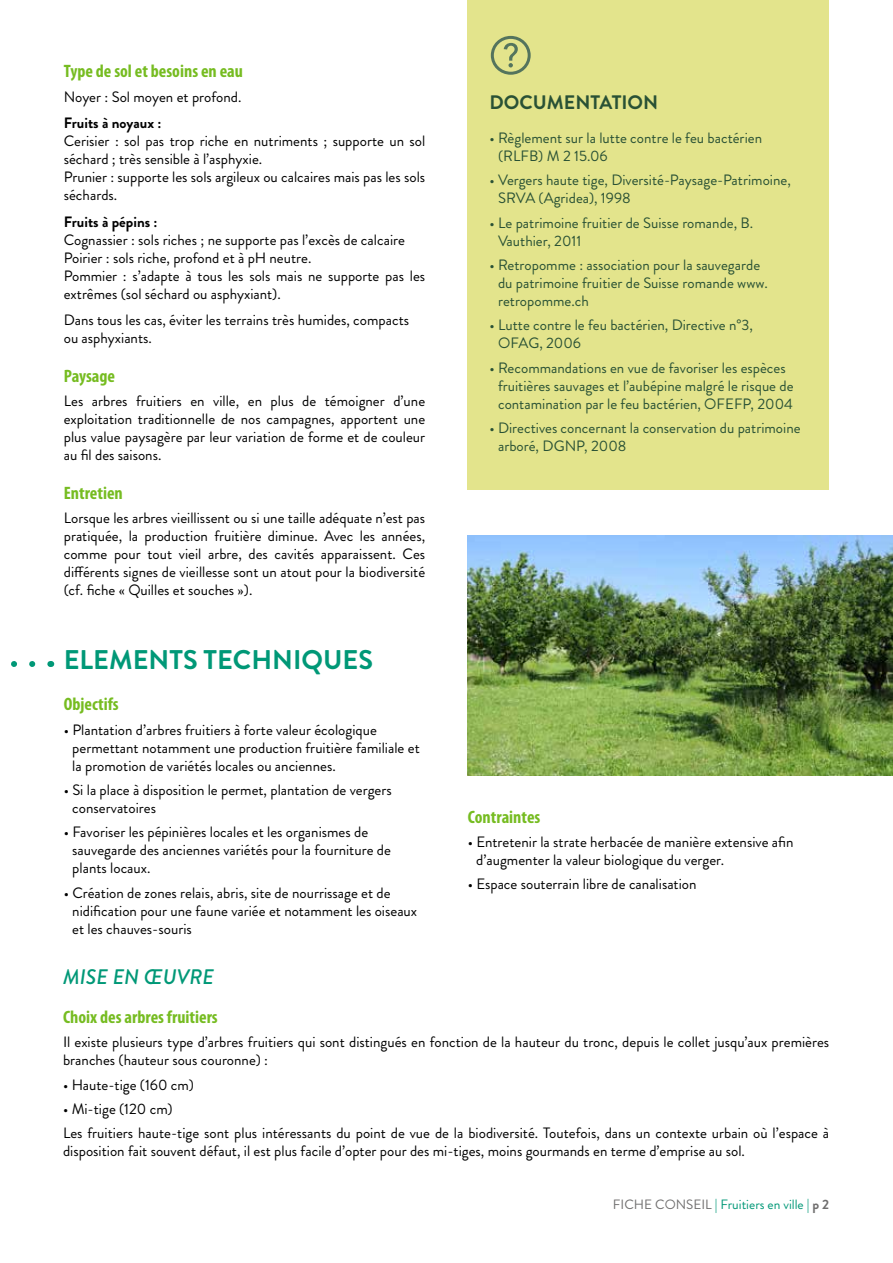
<style>
.page{position:relative;width:893px;height:1263px;background:#fff}
.page>*{position:absolute;margin:0;border:0;box-sizing:border-box;transform-origin:0 0}
.t1{font:700 27px "Brandon Grotesque";color:#009877}
.t2{font:italic 500 21px "Brandon Grotesque";color:#009877}
.t3{font:700 19.5px "Brandon Grotesque";color:#295135}
.t4{font:700 condensed 18px "Myriad Pro";color:#76bc21}
.t5{font:15px/18px "Brandon Grotesque";color:#000}
.t6{font:15px/18px "Brandon Grotesque";color:#295135}
.t7{font:700 15px "Brandon Grotesque";color:#000}
.t8{font:13.5px "Brandon Grotesque";color:#009877}
.s1{color:#706f6f}
.s2{font-weight:700;color:#706f6f}
</style>
<div class="page">
<svg style="left:11px;top:661px;width:21px;height:6px"></svg>
<div style="left:468px;top:0;width:361px;height:489px;background:#e3e48c"></div>
<div style="left:491px;top:36px;width:40px;height:39px;border:3px solid #54745d;border-radius:50%"></div>
<svg style="left:504px;top:43px;width:14px;height:24px"></svg>
<img style="left:468px;top:535px;width:425px;height:240px">
<p class="t4" style="left:64px;top:60px;width:181px">Type de sol et besoins en eau</p>
<p class="t5" style="left:64px;top:88px;width:179px">Noyer : Sol moyen et profond.</p>
<p class="t7" style="left:64px;top:113px;width:99px">Fruits à noyaux :</p>
<p class="t5" style="left:64px;top:132px;width:363px">Cerisier : sol pas trop riche en nutriments ; supporte un sol séchard ; très sensible à l’asphyxie.<br>Prunier : supporte les sols argileux ou calcaires mais pas les sols séchards.</p>
<p class="t7" style="left:64px;top:211px;width:95px">Fruits à pépins :</p>
<p class="t5" style="left:64px;top:231px;width:363px">Cognassier : sols riches ; ne supporte pas l’excès de calcaire Poirier : sols riche, profond et à pH neutre.<br>Pommier : s’adapte à tous les sols mais ne supporte pas les extrêmes (sol séchard ou asphyxiant).</p>
<p class="t5" style="left:64px;top:311px;width:347px">Dans tous les cas, éviter les terrains très humides, compacts ou asphyxiants.</p>
<p class="t4" style="left:64px;top:365px;width:53px">Paysage</p>
<p class="t5" style="left:64px;top:392px;width:363px;text-align:justify">Les arbres fruitiers en ville, en plus de témoigner d’une exploitation traditionnelle de nos campagnes, apportent une plus value paysagère par leur variation de forme et de couleur au fil des saisons.</p>
<p class="t4" style="left:64px;top:482px;width:61px">Entretien</p>
<p class="t5" style="left:64px;top:509px;width:363px;text-align:justify">Lorsque les arbres vieillissent ou si une taille adéquate n’est pas pratiquée, la production fruitière diminue. Avec les années, comme pour tout vieil arbre, des cavités apparaissent. Ces différents signes de vieillesse sont un atout pour la biodiversité (cf. fiche « Quilles et souches »).</p>
<h1 class="t1" style="left:64px;top:641px;width:311px">ELEMENTS TECHNIQUES</h1>
<p class="t4" style="left:64px;top:693px;width:56px">Objectifs</p>
<p class="t5" style="left:72px;top:721px;width:349px;text-indent:-9px">• Plantation d’arbres fruitiers à forte valeur écologique permettant notamment une production fruitière familiale et la promotion de variétés locales ou anciennes.</p>
<p class="t5" style="left:72px;top:781px;width:321px;text-indent:-9px">• Si la place à disposition le permet, plantation de vergers conservatoires</p>
<p class="t5" style="left:72px;top:823px;width:320px;text-indent:-9px">• Favoriser les pépinières locales et les organismes de sauvegarde des anciennes variétés pour la fourniture de plants locaux.</p>
<p class="t5" style="left:72px;top:884px;width:346px;text-indent:-9px">• Création de zones relais, abris, site de nourrissage et de nidification pour une faune variée et notamment les oiseaux et les chauves-souris</p>
<h3 class="t3" style="left:490px;top:89px;width:170px">DOCUMENTATION</h3>
<p class="t6" style="left:498px;top:129px;width:266px;text-indent:-9px">• Règlement sur la lutte contre le feu bactérien (RLFB) M 2 15.06</p>
<p class="t6" style="left:498px;top:171px;width:294px;text-indent:-9px">• Vergers haute tige, Diversité-Paysage-Patrimoine,<br>SRVA (Agridea), 1998</p>
<p class="t6" style="left:498px;top:214px;width:257px;text-indent:-9px">• Le patrimoine fruitier de Suisse romande, B.<br>Vauthier, 2011</p>
<p class="t6" style="left:498px;top:256px;width:271px;text-indent:-9px">• Retropomme : association pour la sauvegarde du patrimoine fruitier de Suisse romande www. retropomme.ch</p>
<p class="t6" style="left:498px;top:316px;width:256px;text-indent:-9px">• Lutte contre le feu bactérien, Directive n°3,<br>OFAG, 2006</p>
<p class="t6" style="left:490px;top:359px;width:306px;text-align:center">• Recommandations en vue de favoriser les espèces fruitières sauvages et l’aubépine malgré le risque de contamination par le feu bactérien, OFEFP, 2004</p>
<p class="t6" style="left:498px;top:419px;width:304px;text-indent:-9px">• Directives concernant la conservation du patrimoine arboré, DGNP, 2008</p>
<p class="t4" style="left:468px;top:805px;width:74px">Contraintes</p>
<p class="t5" style="left:476px;top:833px;width:319px;text-indent:-9px">• Entretenir la strate herbacée de manière extensive afin d’augmenter la valeur biologique du verger.</p>
<p class="t5" style="left:468px;top:875px;width:230px">• Espace souterrain libre de canalisation</p>
<h2 class="t2" style="left:63px;top:962px;width:152px">MISE EN ŒUVRE</h2>
<p class="t4" style="left:63px;top:1006px;width:156px">Choix des arbres fruitiers</p>
<p class="t5" style="left:63px;top:1033px;width:768px">Il existe plusieurs type d’arbres fruitiers qui sont distingués en fonction de la hauteur du tronc, depuis le collet jusqu’aux premières branches (hauteur sous couronne) :</p>
<p class="t5" style="left:63px;top:1076px;width:132px">• Haute-tige (160 cm)</p>
<p class="t5" style="left:63px;top:1097px;width:768px;line-height:24.3px">• Mi-tige (120 cm)<br>Les fruitiers haute-tige sont plus intéressants du point de vue de la biodiversité. Toutefois, dans un contexte urbain où l’espace à</p>
<p class="t5" style="left:63px;top:1142px;width:683px">disposition fait souvent défaut, il est plus facile d’opter pour des mi-tiges, moins gourmands en terme d’emprise au sol.</p>
<p class="t8" style="left:613px;top:1195px;width:218px"><span class="s1">FICHE CONSEIL</span> | Fruitiers en ville | <span class="s2">p 2</span></p>
</div>
